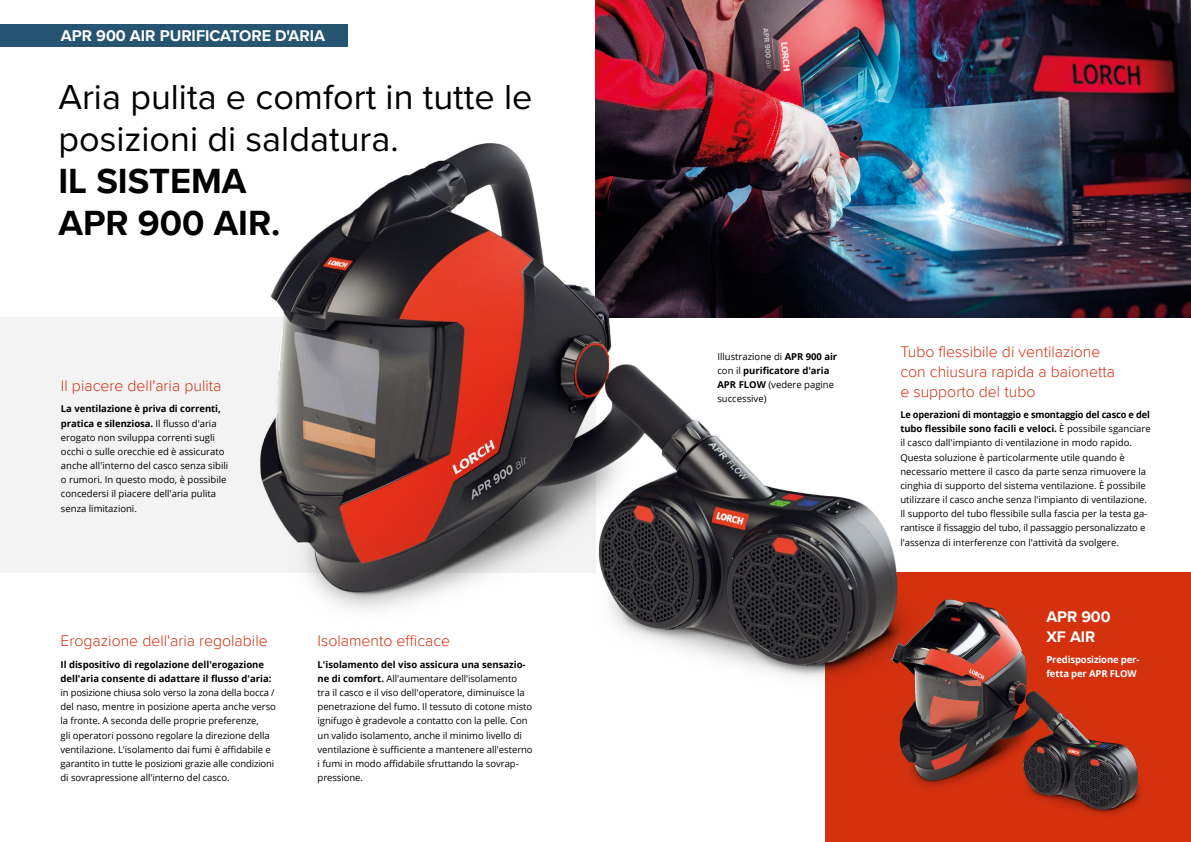
<style>
.page{position:relative;width:1191px;height:842px;background:#fff}
.page>*{position:absolute;margin:0;border:0;box-sizing:border-box;transform-origin:0 0}
.t1{font:36px/42px "Proxima Nova";color:#000}
.t2{font:700 36px/42px "Proxima Nova";color:#000}
.t3{font:700 16px "Proxima Nova";color:#fff}
.t4{font:300 15.8px/19.8px "Proxima Nova";color:#d4310f}
.t5{font:700 15.8px/19.8px "Proxima Nova";color:#fff}
.t6{font:9.5px/14.2px "Open Sans";letter-spacing:-.005em;color:#000}
.t7{font:700 9.5px/14.2px "Open Sans";color:#000}
.t8{font:700 9.5px/14.2px "Open Sans";letter-spacing:-.015em;color:#fff}
.s1{font-weight:700}
</style>
<div class="page">
<div style="left:825px;top:573px;width:366px;height:269px;background:#d4310f"></div>
<img style="left:595px;top:0;width:596px;height:317px">
<div style="left:0;top:317px;width:595px;height:256px;background:#f3f3f4"></div>
<img style="left:260px;top:85px;width:723px;height:593px">
<img style="left:855px;top:563px;width:333px;height:251px">
<div style="left:0;top:24px;width:348px;height:23px;background:#265571"></div>
<h2 class="t3" style="left:61px;top:23px;width:265px">APR 900 AIR PURIFICATORE D'ARIA</h2>
<h1 class="t1" style="left:58px;top:75px;width:475px">Aria pulita e comfort in tutte le posizioni di saldatura.</h1>
<h1 class="t2" style="left:58px;top:159px;width:224px">IL SISTEMA<br>APR 900 AIR.</h1>
<h3 class="t4" style="left:61px;top:375px;width:162px">Il piacere dell'aria pulita</h3>
<p class="t6" style="left:61px;top:402px;width:169px"><span class="s1">La ventilazione è priva di correnti, pratica e silenziosa.</span> Il flusso d'aria erogato non sviluppa correnti sugli occhi o sulle orecchie ed è assicurato anche all'interno del casco senza sibili o rumori. In questo modo, è possibile concedersi il piacere dell'aria pulita senza limitazioni.</p>
<h3 class="t4" style="left:61px;top:630px;width:209px">Erogazione dell'aria regolabile</h3>
<p class="t7" style="left:61px;top:657px;width:212px">Il dispositivo di regolazione dell'erogazione dell'aria consente di adattare il flusso d'aria:</p>
<p class="t6" style="left:61px;top:685px;width:217px">in posizione chiusa solo verso la zona della bocca / del naso, mentre in posizione aperta anche verso la fronte. A seconda delle proprie preferenze,<br>gli operatori possono regolare la direzione della ventilazione. L'isolamento dai fumi è affidabile e garantito in tutte le posizioni grazie alle condizioni di sovrapressione all'interno del casco.</p>
<h3 class="t4" style="left:317px;top:630px;width:134px">Isolamento efficace</h3>
<p class="t6" style="left:317px;top:657px;width:217px"><span class="s1">L'isolamento del viso assicura una sensazio&shy;ne di comfort.</span> All'aumentare dell'isolamento<br>tra il casco e il viso dell'operatore, diminuisce la penetrazione del fumo. Il tessuto di cotone misto ignifugo è gradevole a contatto con la pelle. Con un valido isolamento, anche il minimo livello di ventilazione è sufficiente a mantenere all'esterno i fumi in modo affidabile sfruttando la sovrap&shy;pressione.</p>
<p class="t6" style="left:717px;top:349px;width:121px">Illustrazione di <span class="s1">APR 900 air </span>con il <span class="s1">purificatore d'aria<br>APR FLOW</span> (vedere pagine successive)</p>
<h3 class="t4" style="left:900px;top:341px;width:216px">Tubo flessibile di ventilazione con chiusura rapida a baionetta e supporto del tubo</h3>
<p class="t6" style="left:900px;top:407px;width:252px"><span class="s1">Le operazioni di montaggio e smontaggio del casco e del tubo flessibile sono facili e veloci.</span> È possibile sganciare il casco dall'impianto di ventilazione in modo rapido.<br>Questa soluzione è particolarmente utile quando è necessario mettere il casco da parte senza rimuovere la cinghia di supporto del sistema ventilazione. È possibile utilizzare il casco anche senza l'impianto di ventilazione.<br>Il supporto del tubo flessibile sulla fascia per la testa ga&shy;rantisce il fissaggio del tubo, il passaggio personalizzato e l'assenza di interferenze con l'attività da svolgere.</p>
<h3 class="t5" style="left:1046px;top:606px;width:66px">APR 900<br>XF AIR</h3>
<p class="t8" style="left:1046px;top:652px;width:95px">Predisposizione per&shy;fetta per APR FLOW</p>
</div>
